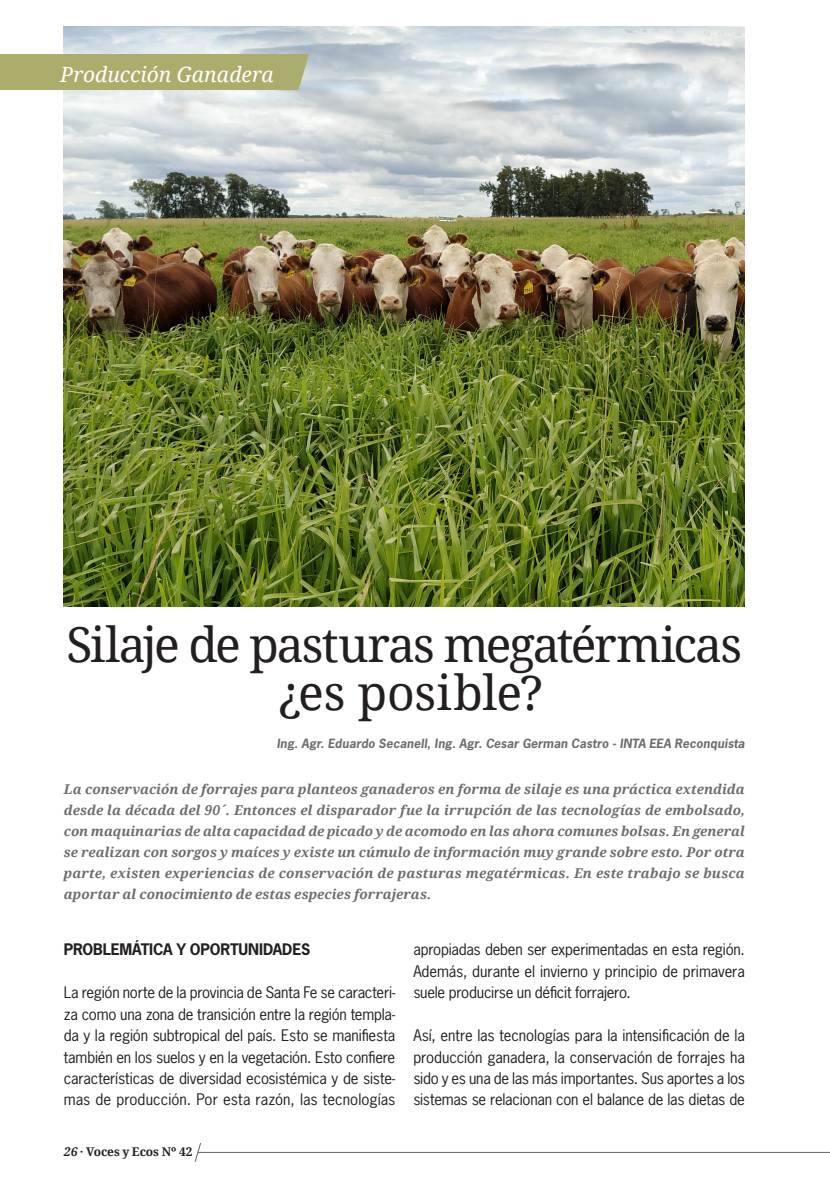
<style>
.page{position:relative;width:830px;height:1191px;background:#fff}
.page>*{position:absolute;margin:0;border:0;box-sizing:border-box;transform-origin:0 0}
.t1{font:48px "Droid Serif";letter-spacing:-.04em;color:#231f20}
.t2{font:48px "Droid Serif";letter-spacing:-.005em;color:#231f20}
.t3{font:italic 21px "Droid Serif";color:#fff}
.texto{font:15px/21.5px "News Gothic Std";letter-spacing:-.015em;color:#231f20;text-align:justify}
.texto-2{font:700 15px "News Gothic Std";letter-spacing:-.01em;color:#231f20}
.texto-3{font:italic 700 13.5px/21px "Droid Serif";letter-spacing:.005em;color:#6c6d70;text-align:justify}
.t4{font:italic 700 12px "News Gothic Std";letter-spacing:.01em;color:#6c6d70}
.t5{font:700 12px "Droid Serif";letter-spacing:-.005em;color:#231f20}
.s1{font-style:italic}
</style>
<div class="page">
<hr style="left:198px;top:1151px;width:631px;height:2px;background:#6c6d70">
<svg style="left:194px;top:1143px;width:8px;height:19px"></svg>
<img style="left:64px;top:27px;width:680px;height:579px">
<div style="left:0;top:54px;width:309px;height:36px;background:#acad6c"></div>
<p class="t3" style="left:60px;top:62px;width:215px">Producción Ganadera</p>
<p class="t1" style="left:67px;top:617px;width:676px">Silaje de pasturas megatérmicas</p>
<p class="t2" style="left:278px;top:665px;width:267px">¿es posible?</p>
<p class="t4" style="left:276px;top:735px;width:469px">Ing. Agr. Eduardo Secanell, Ing. Agr. Cesar German Castro - INTA EEA Reconquista</p>
<p class="texto-3" style="left:64px;top:778px;width:682px">La conservación de forrajes para planteos ganaderos en forma de silaje es una práctica extendida desde la década del 90´. Entonces el disparador fue la irrupción de las tecnologías de embolsado, con maquinarias de alta capacidad de picado y de acomodo en las ahora comunes bolsas. En general se realizan con sorgos y maíces y existe un cúmulo de información muy grande sobre esto. Por otra parte, existen experiencias de conservación de pasturas megatérmicas. En este trabajo se busca aportar al conocimiento de estas especies forrajeras.</p>
<p class="texto-2" style="left:64px;top:940px;width:248px">PROBLEMÁTICA Y OPORTUNIDADES</p>
<p class="texto" style="left:64px;top:981px;width:333px">La región norte de la provincia de Santa Fe se caracteri&shy;za como una zona de transición entre la región templa&shy;da y la región subtropical del país. Esto se manifiesta también en los suelos y en la vegetación. Esto confiere características de diversidad ecosistémica y de siste&shy;mas de producción. Por esta razón, las tecnologías</p>
<p class="t5" style="left:64px;top:1145px;width:130px"><span class="s1">26</span> · Voces y Ecos Nº 42</p>
<p class="texto" style="left:413px;top:939px;width:333px">apropiadas deben ser experimentadas en esta región.<br>Además, durante el invierno y principio de primavera suele producirse un déficit forrajero.</p>
<p class="texto" style="left:413px;top:1024px;width:333px">Así, entre las tecnologías para la intensificación de la producción ganadera, la conservación de forrajes ha sido y es una de las más importantes. Sus aportes a los sistemas se relacionan con el balance de las dietas de</p>
</div>
